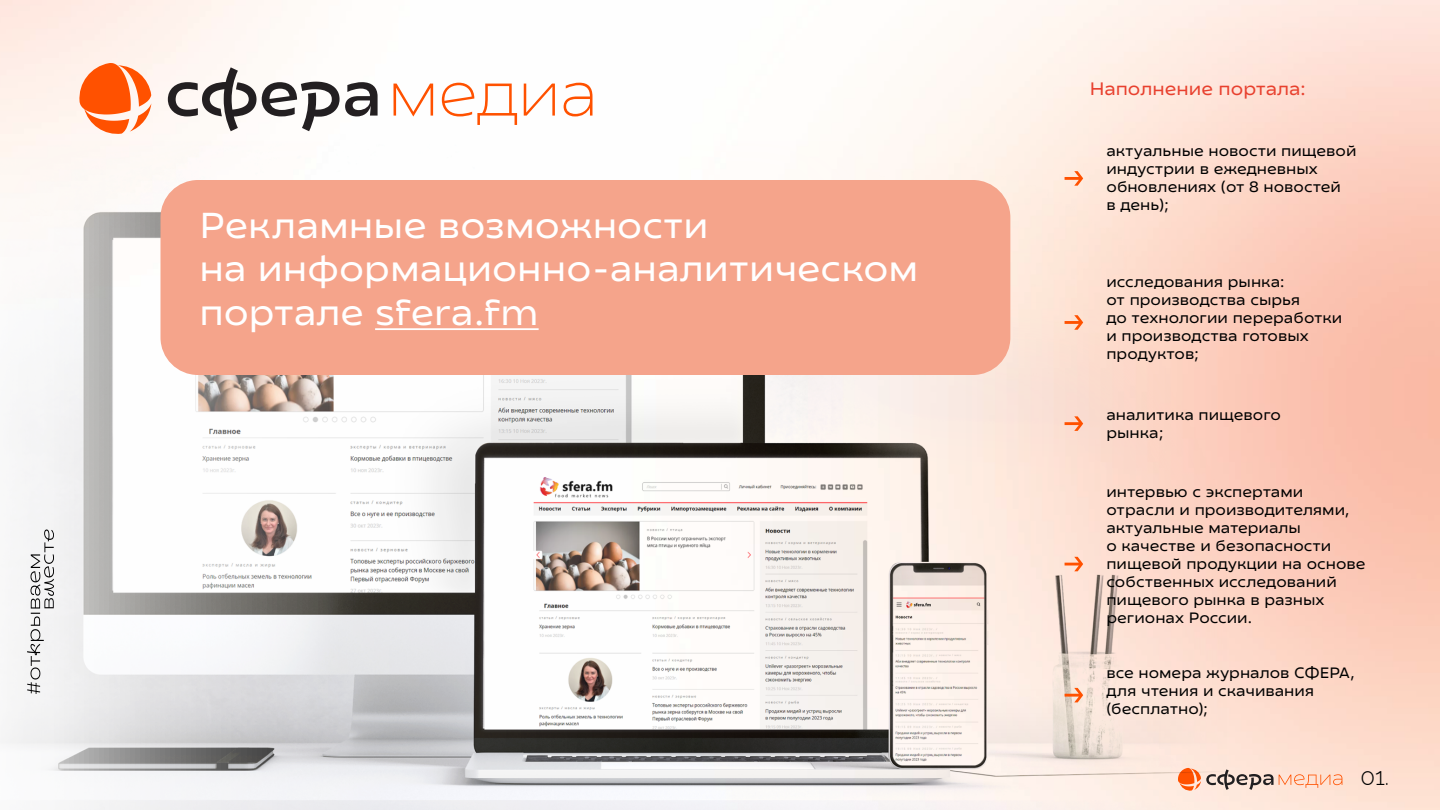
<style>
.page{position:relative;width:1440px;height:810px;background:#fff}
.page>*{position:absolute;margin:0;border:0;box-sizing:border-box;transform-origin:0 0}
.t1{font:500 36px/43.2px "Transforma Sans Trial";color:#fff}
.t2{font:100 24px "Raleway";color:#000}
.t3{font:500 18px "Transforma Sans Trial";color:#e8402e}
.t4{font:500 15px/18px "Transforma Sans Trial";color:#000}
</style>
<div class="page">
<svg style="left:1226px;top:768px;width:116px;height:23px;background:#e6c6b6"></svg>
<img style="left:0;top:142px;width:1226px;height:668px">
<div style="left:160px;top:180px;width:850px;height:195px;background:#f5a48b;border-radius:38px"></div>
<hr style="left:375px;top:328px;width:164px;height:2px;background:#fff">
<svg style="left:168px;top:67px;width:210px;height:64px"></svg>
<svg style="left:393px;top:84px;width:40px;height:32px"></svg>
<svg style="left:442px;top:83px;width:75px;height:42px"></svg>
<svg style="left:524px;top:84px;width:31px;height:32px"></svg>
<svg style="left:564px;top:83px;width:28px;height:33px"></svg>
<svg style="left:78px;top:63px;width:73px;height:73px"></svg>
<svg style="left:27px;top:530px;width:27px;height:164px"></svg>
<svg style="left:1065px;top:171px;width:18px;height:15px"></svg>
<svg style="left:1065px;top:315px;width:18px;height:15px"></svg>
<svg style="left:1065px;top:416px;width:18px;height:15px"></svg>
<svg style="left:1065px;top:557px;width:18px;height:14px"></svg>
<svg style="left:1065px;top:688px;width:18px;height:14px"></svg>
<h1 class="t1" style="left:199px;top:204px;width:721px">Рекламные возможности<br>на информационно-аналитическом портале sfera.fm</h1>
<p class="t3" style="left:1090px;top:78px;width:218px">Наполнение портала:</p>
<p class="t4" style="left:1106px;top:142px;width:252px">актуальные новости пищевой индустрии в ежедневных обновлениях (от 8 новостей<br>в день);</p>
<p class="t4" style="left:1106px;top:272px;width:237px">исследования рынка:<br>от производства сырья<br>до технологии переработки и производства готовых продуктов;</p>
<p class="t4" style="left:1106px;top:406px;width:176px">аналитика пищевого рынка;</p>
<p class="t4" style="left:1106px;top:483px;width:261px">интервью с экспертами отрасли и производителями, актуальные материалы<br>о качестве и безопасности пищевой продукции на основе собственных исследований пищевого рынка в разных регионах России.</p>
<p class="t4" style="left:1106px;top:664px;width:250px">все номера журналов СФЕРА, для чтения и скачивания (бесплатно);</p>
<h2 class="t2" style="left:1360px;top:757px;width:30px">01.</h2>
</div>
